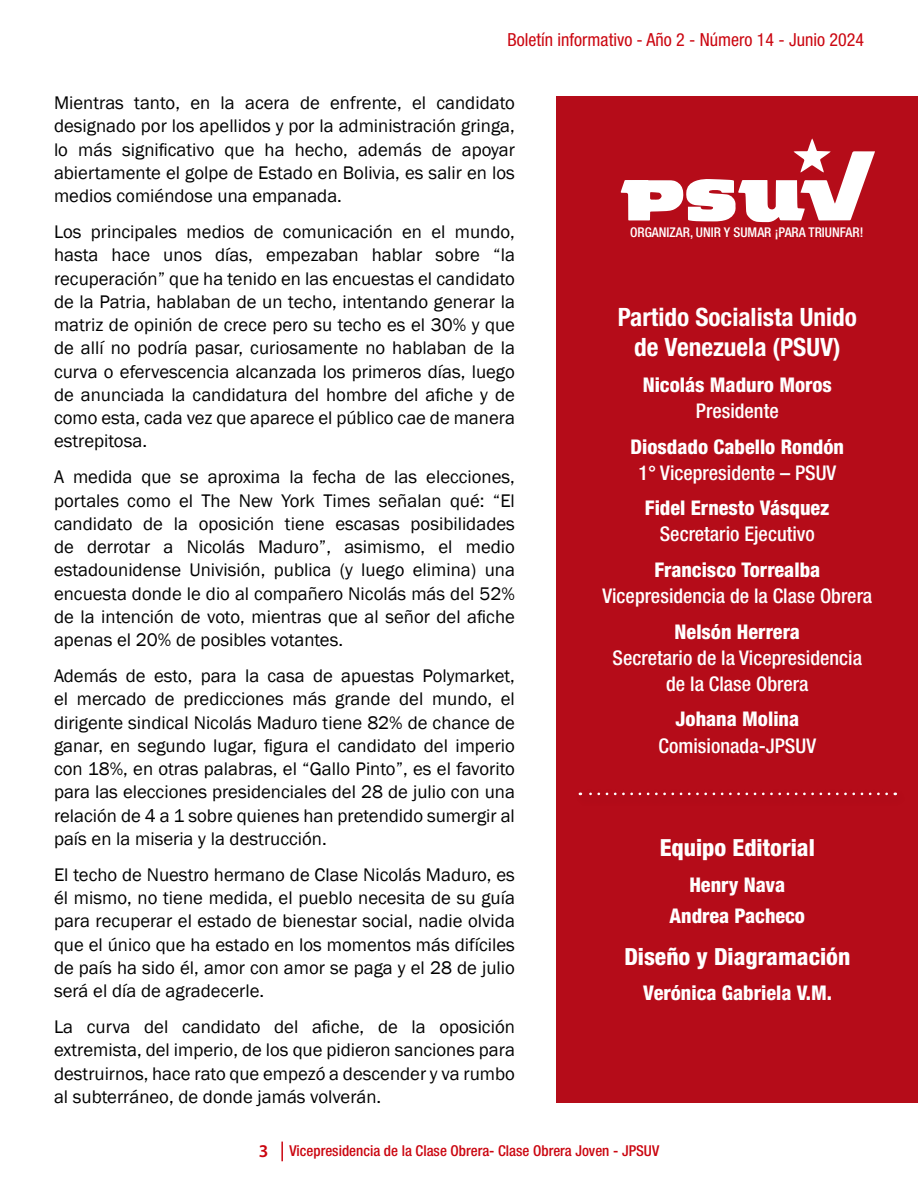
<style>
.page{position:relative;width:918px;height:1188px;background:#fff}
.page>*{position:absolute;margin:0;border:0;box-sizing:border-box;transform-origin:0 0}
.t1{font:700 condensed 25.35px/30.5px "Helvetica Neue LT Std";color:#fff;text-align:center}
.t2{font:800 condensed 23.7px "Helvetica Neue LT Std";color:#fff}
.t3{font:800 condensed 20.25px/31.8px "Helvetica Neue LT Std";color:#fff;text-align:center}
.t4{font:500 condensed 20.25px/26.1px "Helvetica Neue";color:#fff;text-align:center}
.t5{font:18.75px/23.2px "Franklin Gothic";color:#000;text-align:justify}
.t6{font:condensed 18px "Helvetica Neue LT Std";color:#cb0610}
.t7{font:500 condensed 15px "Helvetica Neue";color:#cb0610}
.t8{font:500 condensed 13.35px "Helvetica Neue";color:#fff}
.s1{font-family:"Myriad Pro";font-weight:600;font-stretch:normal;font-size:18px}
</style>
<div class="page">
<svg style="left:281px;top:1142px;width:2px;height:19px"></svg>
<div style="left:557px;top:96px;width:361px;height:1006px;background:#b50c19"></div>
<svg style="left:580px;top:793px;width:307px;height:2px"></svg>
<svg style="left:621px;top:138px;width:254px;height:84px"></svg>
<p class="t6" style="left:508px;top:29px;width:358px">Boletín informativo - Año 2 - Número 14 - Junio 2024</p>
<p class="t5" style="left:54px;top:92px;width:462px">Mientras tanto, en la acera de enfrente, el candidato designado por los apellidos y por la administración gringa, lo más significativo que ha hecho, además de apoyar abiertamente el golpe de Estado en Bolivia, es salir en los medios comiéndose una empanada.</p>
<p class="t5" style="left:54px;top:221px;width:462px">Los principales medios de comunicación en el mundo, hasta hace unos días, empezaban hablar sobre “la recuperación” que ha tenido en las encuestas el candidato de la Patria, hablaban de un techo, intentando generar la matriz de opinión de crece pero su techo es el 30% y que de allí no podría pasar, curiosamente no hablaban de la curva o efervescencia alcanzada los primeros días, luego de anunciada la candidatura del hombre del afiche y de como esta, cada vez que aparece el público cae de manera estrepitosa.</p>
<p class="t5" style="left:54px;top:466px;width:462px">A medida que se aproxima la fecha de las elecciones, portales como el The New York Times señalan qué: “El candidato de la oposición tiene escasas posibilidades de derrotar a Nicolás Maduro”, asimismo, el medio estadounidense Univisión, publica (y luego elimina) una encuesta donde le dio al compañero Nicolás más del 52% de la intención de voto, mientras que al señor del afiche apenas el 20% de posibles votantes.</p>
<p class="t5" style="left:54px;top:665px;width:462px">Además de esto, para la casa de apuestas Polymarket, el mercado de predicciones más grande del mundo, el dirigente sindical Nicolás Maduro tiene 82% de chance de ganar, en segundo lugar, figura el candidato del imperio con 18%, en otras palabras, el “Gallo Pinto”, es el favorito para las elecciones presidenciales del 28 de julio con una relación de 4 a 1 sobre quienes han pretendido sumergir al país en la miseria y la destrucción.</p>
<p class="t5" style="left:54px;top:863px;width:462px">El techo de Nuestro hermano de Clase Nicolás Maduro, es él mismo, no tiene medida, el pueblo necesita de su guía para recuperar el estado de bienestar social, nadie olvida que el único que ha estado en los momentos más difíciles de país ha sido él, amor con amor se paga y el 28 de julio será el día de agradecerle.</p>
<p class="t5" style="left:54px;top:1016px;width:462px">La curva del candidato del afiche, de la oposición extremista, del imperio, de los que pidieron sanciones para destruirnos, hace rato que empezó a descender y va rumbo al subterráneo, de donde jamás volverán.</p>
<p class="t8" style="left:630px;top:225px;width:235px">ORGANIZAR, UNIR Y SUMAR ¡PARA TRIUNFAR!</p>
<h1 class="t1" style="left:618px;top:301px;width:241px">Partido Socialista Unido de Venezuela (PSUV)</h1>
<p class="t3" style="left:643px;top:368px;width:191px">Nicolás Maduro Moros</p>
<p class="t4" style="left:696px;top:397px;width:84px">Presidente</p>
<p class="t3" style="left:631px;top:430px;width:215px">Diosdado Cabello Rondón</p>
<p class="t4" style="left:638px;top:459px;width:199px">1° Vicepresidente – PSUV</p>
<p class="t3" style="left:645px;top:492px;width:186px">Fidel Ernesto Vásquez</p>
<p class="t4" style="left:660px;top:521px;width:157px">Secretario Ejecutivo</p>
<p class="t3" style="left:654px;top:554px;width:168px">Francisco Torrealba</p>
<p class="t4" style="left:602px;top:583px;width:271px">Vicepresidencia de la Clase Obrera</p>
<p class="t3" style="left:675px;top:615px;width:127px">Nelsón Herrera</p>
<p class="t4" style="left:613px;top:644px;width:251px">Secretario de la Vicepresidencia de la Clase Obrera</p>
<p class="t3" style="left:675px;top:703px;width:125px">Johana Molina</p>
<p class="t4" style="left:659px;top:732px;width:159px">Comisionada-JPSUV</p>
<p class="t2" style="left:660px;top:833px;width:157px">Equipo Editorial</p>
<p class="t3" style="left:670px;top:868px;width:137px">Henry Nava<br>Andrea Pacheco</p>
<p class="t2" style="left:624px;top:942px;width:227px">Diseño y Diagramación</p>
<p class="t3" style="left:643px;top:977px;width:190px">Verónica Gabriela V.M.</p>
<p class="t7" style="left:259px;top:1142px;width:402px"><span class="s1">3</span> Vicepresidencia de la Clase Obrera- Clase Obrera Joven - JPSUV</p>
</div>
